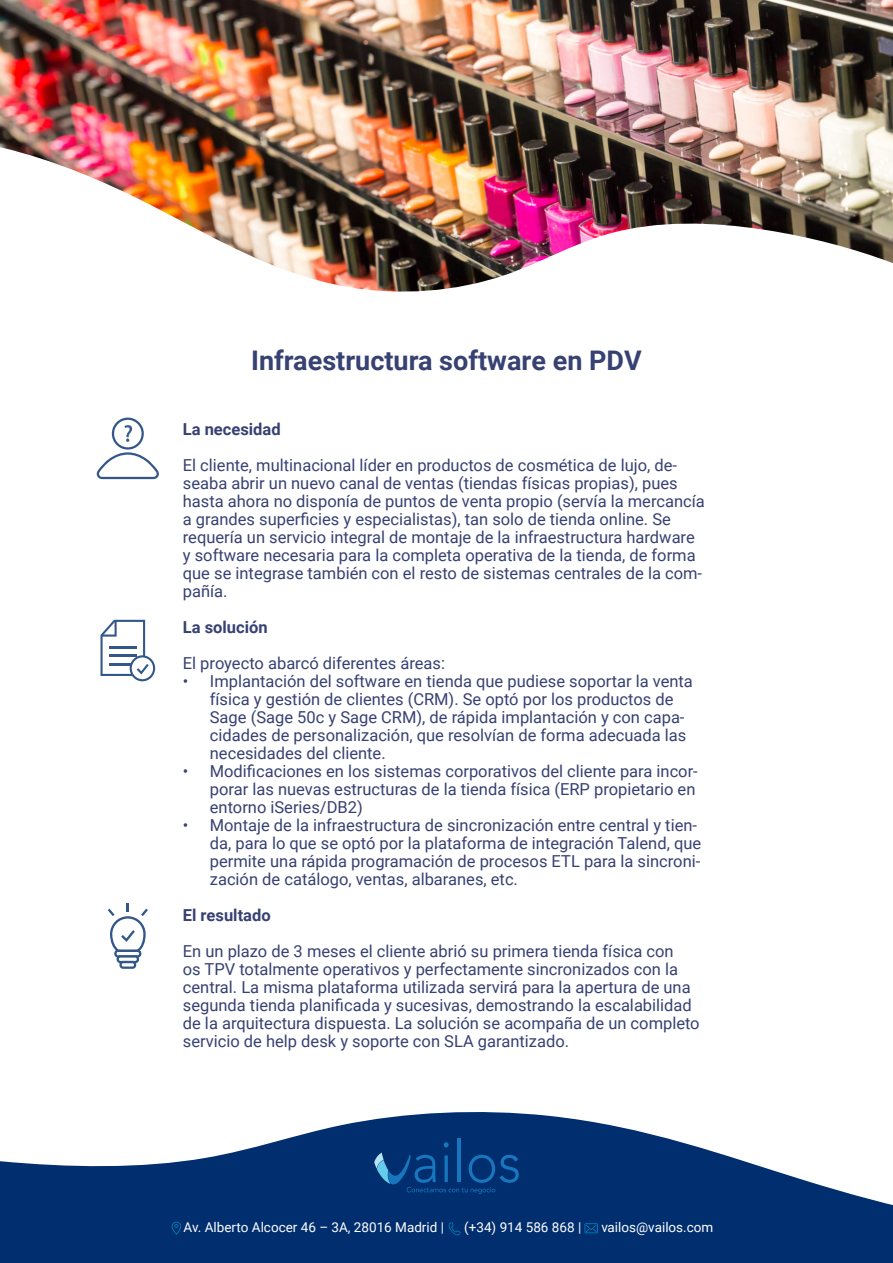
<style>
.page{position:relative;width:893px;height:1263px;background:#fff}
.page>*{position:absolute;margin:0;border:0;box-sizing:border-box;transform-origin:0 0}
.t1{font:700 27px "Roboto";color:#374172}
.t2{font:16.5px/18px "Roboto";color:#374172}
.t3{font:700 16.5px "Roboto";color:#374172}
.t4{font:13.5px "Roboto";color:#fff}
</style>
<div class="page">
<svg style="left:0;top:1112px;width:893px;height:151px;fill:#002e6e"></svg>
<img style="left:0;top:0;width:893px;height:292px">
<svg style="left:97px;top:418px;width:62px;height:61px"></svg>
<svg style="left:100px;top:620px;width:55px;height:61px"></svg>
<svg style="left:108px;top:904px;width:40px;height:65px"></svg>
<hr style="left:458px;top:1138px;width:3px;height:44px;background:#1776bd">
<svg style="left:374px;top:1142px;width:145px;height:52px;background:#073e7f"></svg>
<svg style="left:585px;top:1223px;width:13px;height:10px"></svg>
<svg style="left:449px;top:1222px;width:11px;height:13px"></svg>
<svg style="left:172px;top:1222px;width:9px;height:12px"></svg>
<p class="t1" style="left:251px;top:341px;width:392px">Infraestructura software en PDV</p>
<p class="t3" style="left:183px;top:417px;width:99px">La necesidad</p>
<p class="t2" style="left:183px;top:455px;width:523px">El cliente, multinacional líder en productos de cosmética de lujo, de&shy;seaba abrir un nuevo canal de ventas (tiendas físicas propias), pues hasta ahora no disponía de puntos de venta propio (servía la mercancía a grandes superficies y especialistas), tan solo de tienda online. Se requería un servicio integral de montaje de la infraestructura hardware y software necesaria para la completa operativa de la tienda, de forma que se integrase también con el resto de sistemas centrales de la com&shy;pañía.</p>
<p class="t3" style="left:183px;top:615px;width:86px">La solución</p>
<p class="t2" style="left:183px;top:653px;width:264px">El proyecto abarcó diferentes áreas:</p>
<p class="t2" style="left:210px;top:671px;width:485px;text-indent:-27px">• Implantación del software en tienda que pudiese soportar la venta física y gestión de clientes (CRM). Se optó por los productos de Sage (Sage 50c y Sage CRM), de rápida implantación y con capa&shy;cidades de personalización, que resolvían de forma adecuada las necesidades del cliente.</p>
<p class="t2" style="left:210px;top:761px;width:489px;text-indent:-27px">• Modificaciones en los sistemas corporativos del cliente para incor&shy;porar las nuevas estructuras de la tienda física (ERP propietario en entorno iSeries/DB2)</p>
<p class="t2" style="left:210px;top:815px;width:493px;text-indent:-27px">• Montaje de la infraestructura de sincronización entre central y tien&shy;da, para lo que se optó por la plataforma de integración Talend, que permite una rápida programación de procesos ETL para la sincroni&shy;zación de catálogo, ventas, albaranes, etc.</p>
<p class="t3" style="left:183px;top:903px;width:89px">El resultado</p>
<p class="t2" style="left:183px;top:941px;width:518px">En un plazo de 3 meses el cliente abrió su primera tienda física con<br>os TPV totalmente operativos y perfectamente sincronizados con la central. La misma plataforma utilizada servirá para la apertura de una segunda tienda planificada y sucesivas, demostrando la escalabilidad de la arquitectura dispuesta. La solución se acompaña de un completo servicio de help desk y soporte con SLA garantizado.</p>
<p class="t4" style="left:184px;top:1218px;width:262px">Av. Alberto Alcocer 46 – 3A, 28016 Madrid |</p>
<p class="t4" style="left:464px;top:1218px;width:119px">(+34) 914 586 868 |</p>
<p class="t4" style="left:601px;top:1218px;width:114px">vailos@vailos.com</p>
</div>
